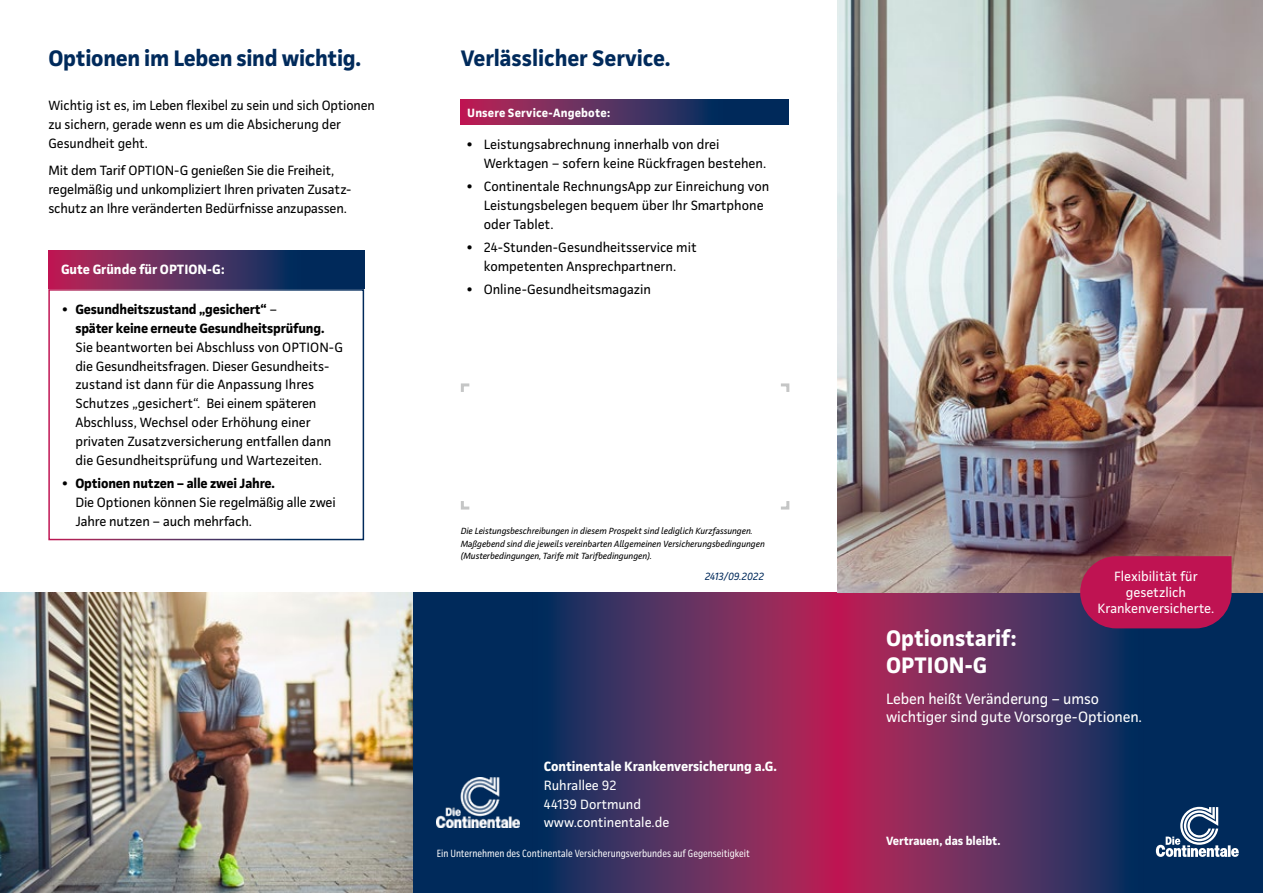
<style>
.page{position:relative;width:1263px;height:893px;background:#fff}
.page>*{position:absolute;margin:0;border:0;box-sizing:border-box;transform-origin:0 0}
.t1{font:700 22.5px "Continentale Pro";letter-spacing:-.01em;color:#002a5b}
.t2{font:700 22.5px/27px "Continentale Pro";color:#fff}
.t3{font:15px/18px "Continentale Pro";letter-spacing:-.005em;color:#fff}
.t4{font:13.5px/18.9px "Continentale Pro";color:#000}
.t5{font:700 13.5px/18.9px "Continentale Pro";letter-spacing:-.01em;color:#000}
.t6{font:13.5px/18.9px "Continentale Pro";color:#fff}
.t7{font:700 13.5px "Continentale Pro";color:#fff}
.t8{font:700 12px "Continentale Pro";letter-spacing:.01em;color:#fff}
.t9{font:condensed 10.5px "Continentale Pro";color:#fff}
.t10{font:italic 10.5px "Continentale Pro";letter-spacing:-.015em;color:#002a5b}
.t11{font:italic 9px/12.6px "Continentale Pro";color:#000}
.s1{font-weight:700}
.s2{font-weight:400}
</style>
<div class="page">
<div style="left:838px;top:592px;width:306px;height:301px;background:linear-gradient(to right,#c02659,#043563)"></div>
<div style="left:1144px;top:592px;width:119px;height:301px;background:#002a5b"></div>
<svg style="left:1156px;top:807px;width:83px;height:50px"></svg>
<div style="left:532px;top:592px;width:306px;height:301px;background:linear-gradient(to right,#033563,#bf2659)"></div>
<div style="left:412px;top:592px;width:120px;height:301px;background:#002a5b"></div>
<img style="left:437px;top:777px;width:83px;height:50px">
<img style="left:838px;top:0;width:425px;height:592px">
<svg style="left:461px;top:501px;width:9px;height:9px"></svg>
<svg style="left:781px;top:501px;width:9px;height:9px"></svg>
<svg style="left:781px;top:383px;width:9px;height:9px"></svg>
<svg style="left:461px;top:383px;width:9px;height:9px"></svg>
<svg style="left:461px;top:100px;width:327px;height:25px;background:#4e2c5d"></svg>
<img style="left:0;top:592px;width:413px;height:301px">
<svg style="left:48px;top:251px;width:316px;height:38px;background:#4e2c5d"></svg>
<div style="left:48px;top:289px;width:316px;height:251px;border:2px solid #fff"></div>
<svg style="left:1080px;top:556px;width:151px;height:72px;background:#b41652"></svg>
<h1 class="t1" style="left:48px;top:44px;width:314px">Optionen im Leben sind wichtig.</h1>
<h1 class="t1" style="left:461px;top:44px;width:211px">Verlässlicher Service.</h1>
<p class="t8" style="left:467px;top:105px;width:145px">Unsere Service-Angebote:</p>
<p class="t4" style="left:484px;top:134px;width:284px;text-indent:-16px"><span class="s1">•</span> Leistungsabrechnung innerhalb von drei<br>Werktagen – sofern keine Rückfragen bestehen.</p>
<p class="t4" style="left:484px;top:177px;width:287px;text-indent:-16px"><span class="s1">•</span> Continentale RechnungsApp zur Einreichung von<br>Leistungsbelegen bequem über Ihr Smartphone oder Tablet.</p>
<p class="t4" style="left:467px;top:238px;width:231px;text-align:center"><span class="s1">•</span> 24-Stunden-Gesundheitsservice mit kompetenten Ansprechpartnern.</p>
<p class="t4" style="left:467px;top:280px;width:185px"><span class="s1">•</span> Online-Gesundheitsmagazin</p>
<p class="t4" style="left:48px;top:96px;width:328px">Wichtig ist es, im Leben flexibel zu sein und sich Optionen zu sichern, gerade wenn es um die Absicherung der<br>Gesundheit geht.</p>
<p class="t4" style="left:48px;top:161px;width:305px">Mit dem Tarif OPTION-G genießen Sie die Freiheit, regelmäßig und unkompliziert Ihren privaten Zusatz&shy;schutz an Ihre veränderten Bedürfnisse anzupassen.</p>
<p class="t7" style="left:61px;top:261px;width:165px">Gute Gründe für OPTION-G:</p>
<p class="t5" style="left:75px;top:299px;width:251px;text-indent:-13px">• Gesundheitszustand „gesichert“ <span class="s2">–<br></span>später keine erneute Gesundheitsprüfung.</p>
<p class="t4" style="left:75px;top:337px;width:269px">Sie beantworten bei Abschluss von OPTION-G die Gesundheitsfragen. Dieser Gesundheits&shy;zustand ist dann für die Anpassung Ihres Schutzes „gesichert“. Bei einem späteren Abschluss, Wechsel oder Erhöhung einer privaten Zusatzversicherung entfallen dann die Gesundheitsprüfung und Wartezeiten.</p>
<p class="t5" style="left:63px;top:474px;width:214px">• Optionen nutzen – alle zwei Jahre.</p>
<p class="t4" style="left:75px;top:493px;width:262px">Die Optionen können Sie regelmäßig alle zwei<br>Jahre nutzen – auch mehrfach.</p>
<p class="t11" style="left:461px;top:524px;width:306px">Die Leistungsbeschreibungen in diesem Prospekt sind lediglich Kurzfassungen.<br>Maßgebend sind die jeweils vereinbarten Allgemeinen Versicherungsbedingungen (Musterbedingungen, Tarife mit Tarifbedingungen).</p>
<p class="t10" style="left:705px;top:570px;width:61px">2413/09.2022</p>
<p class="t7" style="left:544px;top:758px;width:235px">Continentale Krankenversicherung a.G.</p>
<p class="t6" style="left:544px;top:775px;width:127px">Ruhrallee 92<br>44139 Dortmund www.continentale.de</p>
<p class="t9" style="left:437px;top:847px;width:315px">Ein Unternehmen des Continentale Versicherungsverbundes auf Gegenseitigkeit</p>
<p class="t6" style="left:1097px;top:568px;width:118px;line-height:16.2px;text-align:center">Flexibilität für gesetzlich<br>Krankenversicherte.</p>
<h1 class="t2" style="left:886px;top:624px;width:133px">Optionstarif:<br>OPTION-G</h1>
<p class="t3" style="left:886px;top:689px;width:258px">Leben heißt Veränderung – umso wichtiger sind gute Vorsorge-Optionen.</p>
<p class="t8" style="left:886px;top:833px;width:116px">Vertrauen, das bleibt.</p>
</div>
